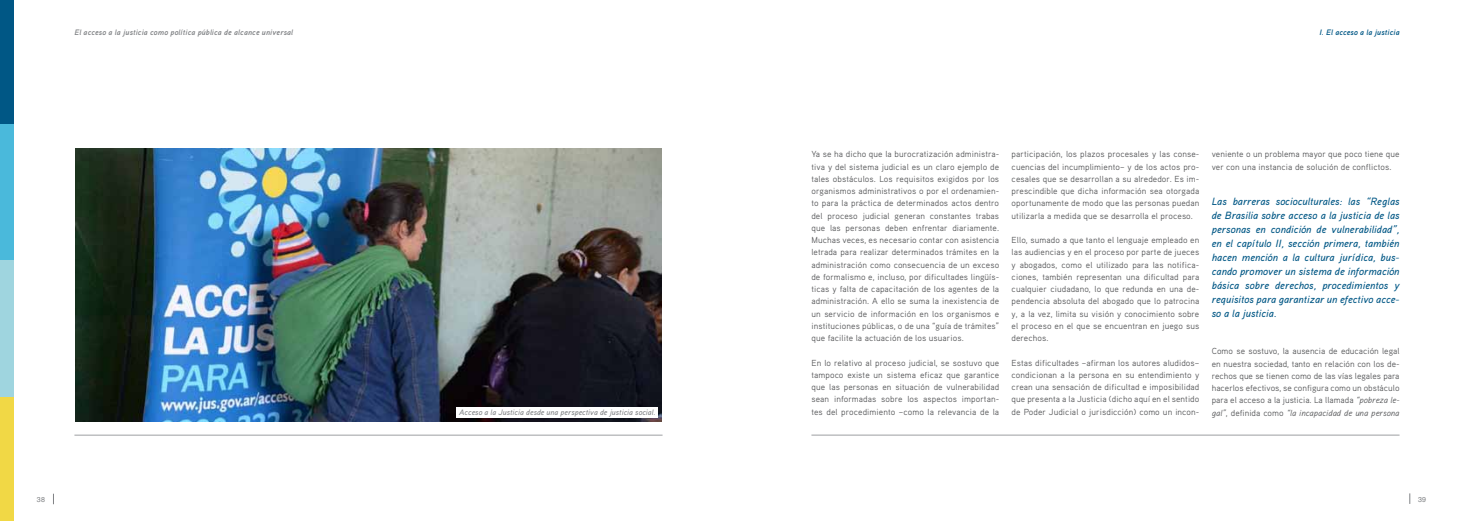
<style>
.page{position:relative;width:1474px;height:521px;background:#fff}
.page>*{position:absolute;margin:0;border:0;box-sizing:border-box;transform-origin:0 0}
.t1{font:italic 500 10.5px/14px "Aaux Pro";letter-spacing:.01em;color:#005785;text-align:justify}
.t2{font:8.75px/12.2px "Aaux Pro";letter-spacing:.01em;color:#58595b;text-align:justify}
.t3{font:italic 8.75px "Aaux Pro";color:#58595b}
.t4{font:italic 700 7.88px "Aaux Pro";letter-spacing:.02em;color:#808285}
.t5{font:italic 500 7.88px "Aaux Pro";letter-spacing:.01em;color:#808285}
.t6{font:italic 700 7.88px "Aaux Pro";letter-spacing:.02em;color:#005785}
.t7{font:7.17px "Helvetica";color:#808285}
.s1{font-style:italic}
.s2{font-style:normal}
</style>
<div class="page">
<div style="left:0;top:0;width:14px;height:124px;background:#005785"></div>
<div style="left:0;top:124px;width:14px;height:136px;background:#4ab9db"></div>
<div style="left:0;top:260px;width:14px;height:137px;background:#9fd5df"></div>
<div style="left:0;top:397px;width:14px;height:124px;background:#f1d845"></div>
<hr style="left:74px;top:435px;width:588px;height:1px;background:#9d9fa2">
<hr style="left:811px;top:435px;width:588px;height:1px;background:#9d9fa2">
<img style="left:75px;top:148px;width:586px;height:274px">
<div style="left:456px;top:407px;width:201px;height:11px;background:#fff"></div>
<p class="t4" style="left:74px;top:27px;width:220px">El acceso a la justicia como política pública de alcance universal</p>
<p class="t6" style="left:1319px;top:27px;width:82px">I. El acceso a la justicia</p>
<p class="t7" style="left:37px;top:494px;width:10px">38</p>
<p class="t2" style="left:1211px;top:148px;width:189px">veniente o un problema mayor que poco tiene que ver con una instancia de solución de conflictos.</p>
<p class="t1" style="left:1211px;top:194px;width:189px">Las barreras socioculturales: las “Reglas de Brasilia sobre acceso a la justicia de las personas en condición de vulnerabilidad”, en el capítulo II, sección primera, también hacen mención a la cultura jurídica, bus&shy;cando promover un sistema de información básica sobre derechos, procedimientos y requisitos para garantizar un efectivo acce&shy;so a la justicia.</p>
<p class="t2" style="left:1211px;top:345px;width:189px">Como se sostuvo, la ausencia de educación legal en nuestra sociedad, tanto en relación con los de&shy;rechos que se tienen como de las vías legales para hacerlos efectivos, se configura como un obstáculo para el acceso a la justicia. La llamada <span class="s1">“pobreza le-</span></p>
<p class="t2" style="left:1011px;top:148px;width:189px">participación, los plazos procesales y las conse&shy;cuencias del incumplimiento– y de los actos pro&shy;cesales que se desarrollan a su alrededor. Es im&shy;prescindible que dicha información sea otorgada oportunamente de modo que las personas puedan utilizarla a medida que se desarrolla el proceso.</p>
<p class="t2" style="left:1011px;top:234px;width:189px">Ello, sumado a que tanto el lenguaje empleado en las audiencias y en el proceso por parte de jueces y abogados, como el utilizado para las notifica&shy;ciones, también representan una dificultad para cualquier ciudadano, lo que redunda en una de&shy;pendencia absoluta del abogado que lo patrocina y, a la vez, limita su visión y conocimiento sobre el proceso en el que se encuentran en juego sus derechos.</p>
<p class="t2" style="left:1011px;top:356px;width:189px">Estas dificultades –afirman los autores aludidos– condicionan a la persona en su entendimiento y crean una sensación de dificultad e imposibilidad que presenta a la Justicia (dicho aquí en el sentido de Poder Judicial o jurisdicción) como un incon-</p>
<p class="t2" style="left:811px;top:148px;width:189px">Ya se ha dicho que la burocratización administra&shy;tiva y del sistema judicial es un claro ejemplo de tales obstáculos. Los requisitos exigidos por los organismos administrativos o por el ordenamien&shy;to para la práctica de determinados actos dentro del proceso judicial generan constantes trabas que las personas deben enfrentar diariamente.<br>Muchas veces, es necesario contar con asistencia letrada para realizar determinados trámites en la administración como consecuencia de un exceso de formalismo e, incluso, por dificultades lingüís&shy;ticas y falta de capacitación de los agentes de la administración. A ello se suma la inexistencia de un servicio de información en los organismos e instituciones públicas, o de una “guía de trámites” que facilite la actuación de los usuarios.</p>
<p class="t2" style="left:811px;top:356px;width:189px">En lo relativo al proceso judicial, se sostuvo que tampoco existe un sistema eficaz que garantice que las personas en situación de vulnerabilidad sean informadas sobre los aspectos importan&shy;tes del procedimiento –como la relevancia de la</p>
<p class="t5" style="left:459px;top:407px;width:198px">Acceso a la Justicia desde una perspectiva de justicia social.</p>
<p class="t3" style="left:1211px;top:407px;width:189px">gal”<span class="s2">, definida como</span> “la incapacidad de una persona</p>
<p class="t7" style="left:1418px;top:494px;width:10px">39</p>
</div>
